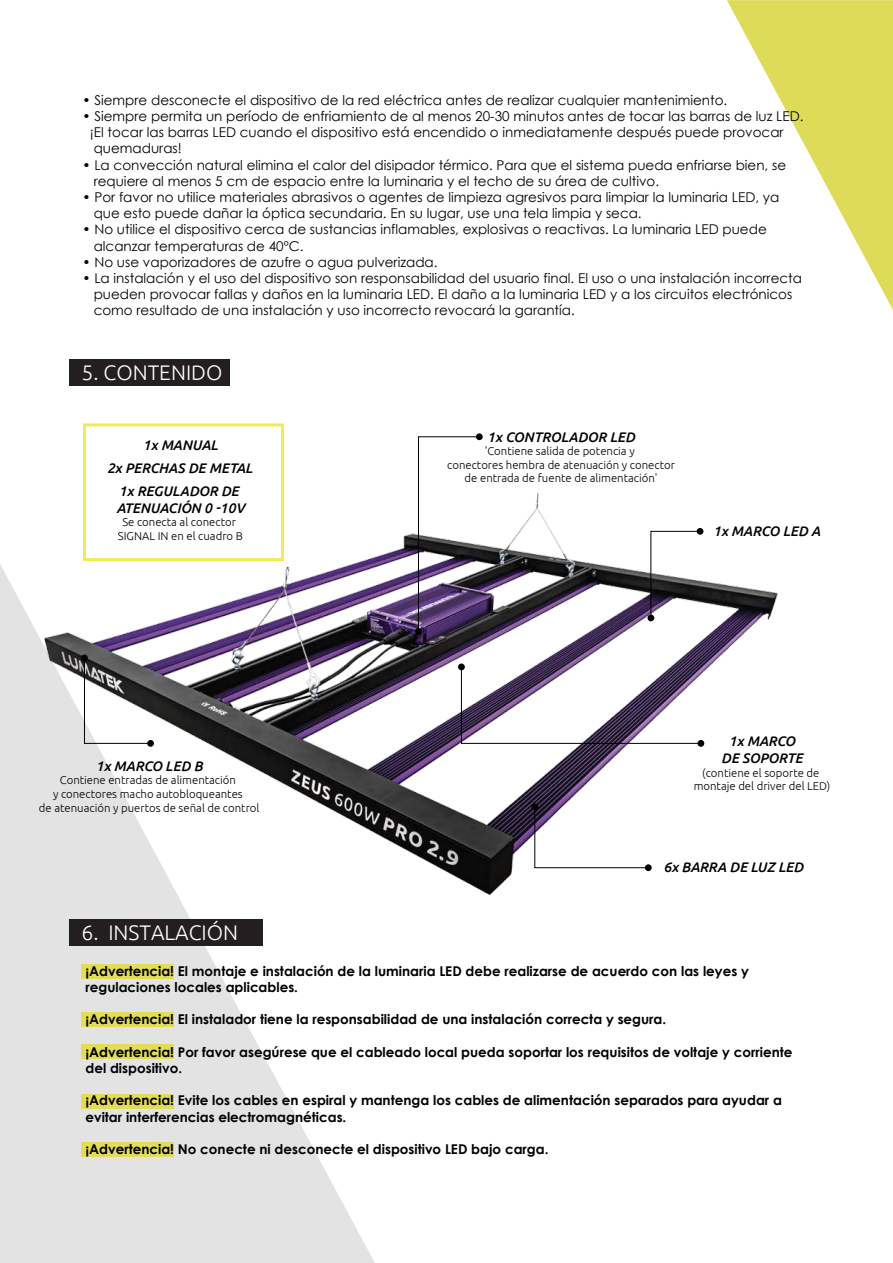
<style>
.page{position:relative;width:893px;height:1263px;background:#fff}
.page>*{position:absolute;margin:0;border:0;box-sizing:border-box;transform-origin:0 0}
.t1{font:300 21.15px "Ubuntu";color:#fff}
.t2{font:italic 500 13.95px/16.6px "Ubuntu";color:#000;text-align:center}
.t3{font:13.5px/16.2px "Century Gothic";color:#010101}
.t4{font:700 13.5px/16.2px "Century Gothic";color:#010101}
.t5{font:300 11.4px/13.6px "Ubuntu";color:#000;text-align:center}
</style>
<div class="page">
<svg style="left:0;top:564px;width:375px;height:699px;fill:#e3e3e4"></svg>
<div style="left:82px;top:964px;width:92px;height:14px;background:#e2dc58"></div>
<div style="left:82px;top:1012px;width:92px;height:15px;background:#e2dc58"></div>
<div style="left:82px;top:1044px;width:92px;height:15px;background:#e2dc58"></div>
<div style="left:82px;top:1094px;width:92px;height:14px;background:#e2dc58"></div>
<div style="left:82px;top:1142px;width:92px;height:15px;background:#e2dc58"></div>
<svg style="left:727px;top:0;width:165px;height:308px"></svg>
<div style="left:69px;top:359px;width:160px;height:26px;background:#231f20"></div>
<div style="left:69px;top:919px;width:193px;height:27px;background:#231f20"></div>
<img style="left:29px;top:434px;width:749px;height:503px">
<svg style="left:534px;top:806px;width:115px;height:63px"></svg>
<div style="left:645px;top:864px;width:6px;height:7px;background:#000;border-radius:50%"></div>
<div style="left:531px;top:804px;width:7px;height:6px;background:#000;border-radius:50%"></div>
<svg style="left:460px;top:666px;width:242px;height:78px"></svg>
<div style="left:697px;top:740px;width:7px;height:7px;background:#000;border-radius:50%"></div>
<div style="left:458px;top:664px;width:7px;height:6px;background:#000;border-radius:50%"></div>
<svg style="left:417px;top:436px;width:63px;height:196px"></svg>
<div style="left:415px;top:628px;width:7px;height:7px;background:#000;border-radius:50%"></div>
<div style="left:476px;top:433px;width:6px;height:7px;background:#000;border-radius:50%"></div>
<svg style="left:84px;top:657px;width:68px;height:87px"></svg>
<div style="left:147px;top:740px;width:7px;height:7px;background:#000;border-radius:50%"></div>
<div style="left:81px;top:655px;width:7px;height:6px;background:#000;border-radius:50%"></div>
<svg style="left:650px;top:530px;width:51px;height:89px"></svg>
<div style="left:647px;top:615px;width:7px;height:6px;background:#000;border-radius:50%"></div>
<div style="left:696px;top:528px;width:7px;height:7px;background:#000;border-radius:50%"></div>
<div style="left:83px;top:423px;width:201px;height:138px;border:3px solid #f0eb56"></div>
<p class="t3" style="left:82px;top:92px;width:646px">• Siempre desconecte el dispositivo de la red eléctrica antes de realizar cualquier mantenimiento.</p>
<p class="t3" style="left:90px;top:108px;width:715px;text-indent:-7px">• Siempre permita un período de enfriamiento de al menos 20-30 minutos antes de tocar las barras de luz LED. ¡El tocar las barras LED cuando el dispositivo está encendido o inmediatamente después puede provocar quemaduras!</p>
<p class="t3" style="left:94px;top:156px;width:694px;text-indent:-11px">• La convección natural elimina el calor del disipador térmico. Para que el sistema pueda enfriarse bien, se requiere al menos 5 cm de espacio entre la luminaria y el techo de su área de cultivo.</p>
<p class="t3" style="left:94px;top:189px;width:687px;text-indent:-11px">• Por favor no utilice materiales abrasivos o agentes de limpieza agresivos para limpiar la luminaria LED, ya que esto puede dañar la óptica secundaria. En su lugar, use una tela limpia y seca.</p>
<p class="t3" style="left:94px;top:221px;width:674px;text-indent:-11px">• No utilice el dispositivo cerca de sustancias inflamables, explosivas o reactivas. La luminaria LED puede alcanzar temperaturas de 40ºC.</p>
<p class="t3" style="left:82px;top:254px;width:356px">• No use vaporizadores de azufre o agua pulverizada.</p>
<p class="t3" style="left:94px;top:270px;width:709px;text-indent:-11px">• La instalación y el uso del dispositivo son responsabilidad del usuario final. El uso o una instalación incorrecta pueden provocar fallas y daños en la luminaria LED. El daño a la luminaria LED y a los circuitos electrónicos como resultado de una instalación y uso incorrecto revocará la garantía.</p>
<h1 class="t1" style="left:82px;top:360px;width:142px">5. CONTENIDO</h1>
<p class="t2" style="left:107px;top:433px;width:147px;line-height:23px">1x MANUAL<br>2x PERCHAS DE METAL</p>
<p class="t2" style="left:116px;top:482px;width:130px;text-align:left">1x REGULADOR DE<br>ATENUACIÓN 0 -10V</p>
<p class="t5" style="left:118px;top:515px;width:127px">Se conecta al conector<br>SIGNAL IN en el cuadro B</p>
<p class="t2" style="left:96px;top:757px;width:108px">1x MARCO LED B</p>
<p class="t5" style="left:39px;top:773px;width:222px">Contiene entradas de alimentación<br>y conectores macho autobloqueantes<br>de atenuación y puertos de señal de control</p>
<h1 class="t1" style="left:82px;top:920px;width:158px">6. INSTALACIÓN</h1>
<p class="t2" style="left:487px;top:428px;width:149px">1x CONTROLADOR LED</p>
<p class="t5" style="left:447px;top:444px;width:229px">'Contiene salida de potencia y<br>conectores hembra de atenuación y conector de entrada de fuente de alimentación'</p>
<p class="t2" style="left:713px;top:522px;width:109px">1x MARCO LED A</p>
<p class="t2" style="left:721px;top:733px;width:83px">1x MARCO<br>DE SOPORTE</p>
<p class="t5" style="left:693px;top:766px;width:138px">(contiene el soporte de montaje del driver del LED)</p>
<p class="t2" style="left:663px;top:859px;width:141px">6x BARRA DE LUZ LED</p>
<p class="t4" style="left:85px;top:962px;width:665px">¡Advertencia! El montaje e instalación de la luminaria LED debe realizarse de acuerdo con las leyes y regulaciones locales aplicables.</p>
<p class="t4" style="left:85px;top:1011px;width:582px">¡Advertencia! El instalador tiene la responsabilidad de una instalación correcta y segura.</p>
<p class="t4" style="left:85px;top:1043px;width:708px">¡Advertencia! Por favor asegúrese que el cableado local pueda soportar los requisitos de voltaje y corriente del dispositivo.</p>
<p class="t4" style="left:85px;top:1092px;width:698px">¡Advertencia! Evite los cables en espiral y mantenga los cables de alimentación separados para ayudar a evitar interferencias electromagnéticas.</p>
<p class="t4" style="left:85px;top:1140px;width:464px">¡Advertencia! No conecte ni desconecte el dispositivo LED bajo carga.</p>
</div>
